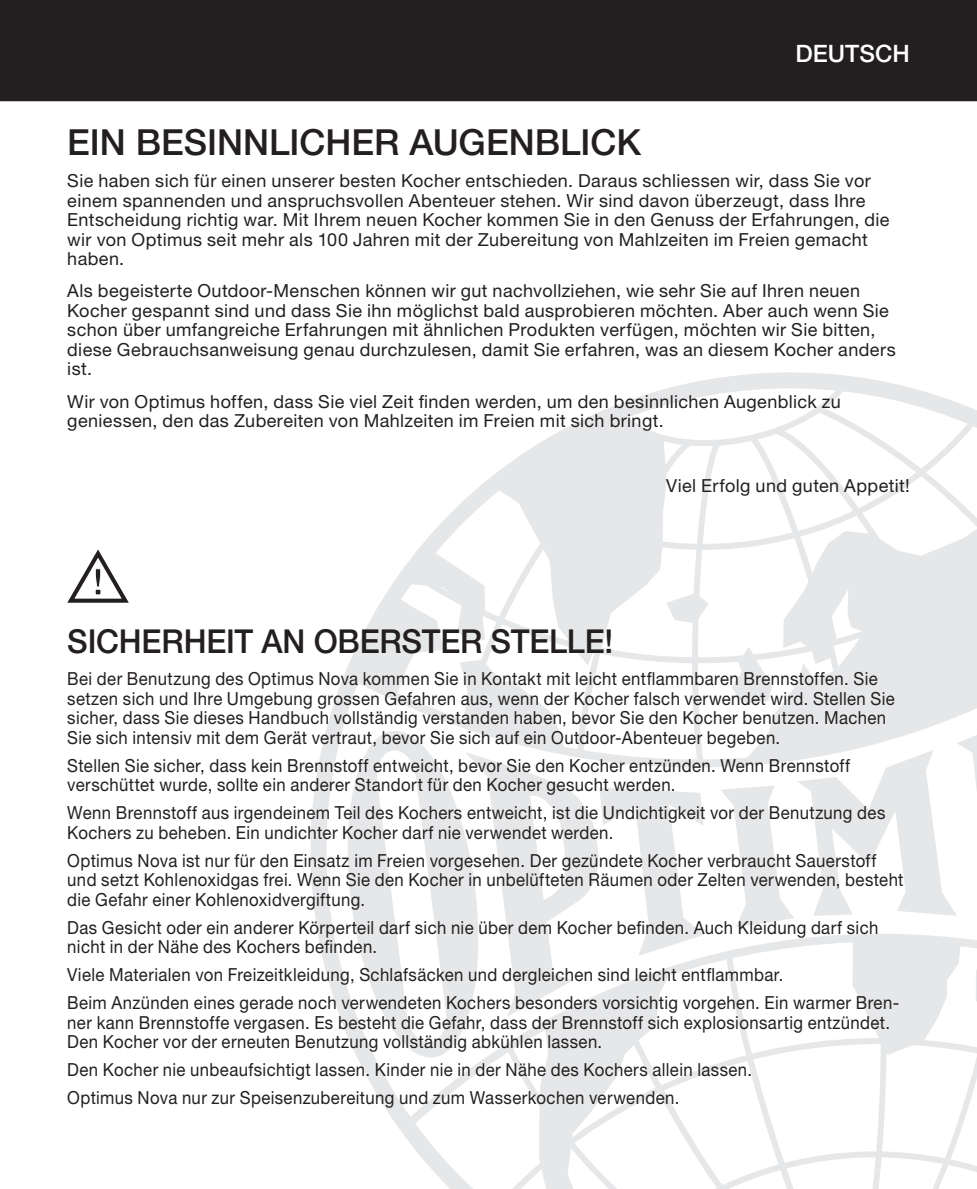
<style>
.page{position:relative;width:977px;height:1189px;background:#fff}
.page>*{position:absolute;margin:0;border:0;box-sizing:border-box;transform-origin:0 0}
.t1{font:500 36px "Helvetica Neue LT";color:#231f20}
.t2{font:500 33px "Helvetica Neue LT";letter-spacing:-.005em;color:#231f20;scale:.96 1}
.t3{font:500 24px "Helvetica Neue LT";color:#fff}
.t4{font:18px/19.5px "Helvetica Neue LT";letter-spacing:.025em;color:#231f20;scale:.93 1}
.t5{font:18px/19.5px "Helvetica Neue LT";letter-spacing:.025em;color:#231f20}
</style>
<div class="page">
<svg style="left:310px;top:372px;width:574px;height:641px"></svg>
<svg style="left:339px;top:727px;width:16px;height:325px"></svg>
<div style="left:0;top:0;width:976px;height:101px;background:#231f20"></div>
<svg style="left:67px;top:549px;width:62px;height:54px"></svg>
<svg style="left:355px;top:382px;width:622px;height:807px"></svg>
<h3 class="t3" style="left:795px;top:39px;width:116px">DEUTSCH</h3>
<h1 class="t1" style="left:67px;top:121px;width:575px">EIN BESINNLICHER AUGENBLICK</h1>
<p class="t5" style="left:67px;top:171px;width:823px">Sie haben sich für einen unserer besten Kocher entschieden. Daraus schliessen wir, dass Sie vor einem spannenden und anspruchsvollen Abenteuer stehen. Wir sind davon überzeugt, dass Ihre Entscheidung richtig war. Mit Ihrem neuen Kocher kommen Sie in den Genuss der Erfahrungen, die wir von Optimus seit mehr als 100 Jahren mit der Zubereitung von Mahlzeiten im Freien gemacht haben.</p>
<p class="t5" style="left:67px;top:281px;width:829px">Als begeisterte Outdoor-Menschen können wir gut nachvollziehen, wie sehr Sie auf Ihren neuen Kocher gespannt sind und dass Sie ihn möglichst bald ausprobieren möchten. Aber auch wenn Sie schon über umfangreiche Erfahrungen mit ähnlichen Produkten verfügen, möchten wir Sie bitten, diese Gebrauchsanweisung genau durchzulesen, damit Sie erfahren, was an diesem Kocher anders ist.</p>
<p class="t5" style="left:67px;top:391px;width:775px">Wir von Optimus hoffen, dass Sie viel Zeit finden werden, um den besinnlichen Augenblick zu geniessen, den das Zubereiten von Mahlzeiten im Freien mit sich bringt.</p>
<p class="t5" style="left:666px;top:475px;width:245px">Viel Erfolg und guten Appetit!</p>
<h2 class="t2" style="left:67px;top:621px;width:41px">SICHE</h2>
<h2 class="t2" style="left:161px;top:621px;width:42px">RHEIT</h2>
<h2 class="t2" style="left:261px;top:621px;width:78px">AN OBE</h2>
<h2 class="t2" style="left:379px;top:621px;width:158px">RSTE R STELLE</h2>
<h2 class="t2" style="left:604px;top:621px;width:11px">!</h2>
<p class="t4" style="left:67px;top:669px;width:891px">Bei der Benutzung des Optimus Nova kommen Sie in Kontakt mit leicht entflammbaren Brennstoffen. Sie setzen sich und Ihre Umgebung grossen Gefahren aus, wenn der Kocher falsch verwendet wird. Stellen Sie sicher, dass Sie dieses Handbuch vollständig verstanden haben, bevor Sie den Kocher benutzen. Machen Sie sich intensiv mit dem Gerät vertraut, bevor Sie sich auf ein Outdoor-Abenteuer begeben.</p>
<p class="t4" style="left:67px;top:755px;width:843px">Stellen Sie sicher, dass kein Brennstoff entweicht, bevor Sie den Kocher entzünden. Wenn Brennstoff verschüttet wurde, sollte ein anderer Standort für den Kocher gesucht werden.</p>
<p class="t4" style="left:67px;top:803px;width:881px">Wenn Brennstoff aus irgendeinem Teil des Kochers entweicht, ist die Undichtigkeit vor der Benutzung des<br>Kochers zu beheben. Ein undichter Kocher darf nie verwendet werden.</p>
<p class="t4" style="left:67px;top:850px;width:900px">Optimus Nova ist nur für den Einsatz im Freien vorgesehen. Der gezündete Kocher verbraucht Sauerstoff und setzt Kohlenoxidgas frei. Wenn Sie den Kocher in unbelüfteten Räumen oder Zelten verwenden, besteht die Gefahr einer Kohlenoxidvergiftung.</p>
<p class="t4" style="left:67px;top:917px;width:873px">Das Gesicht oder ein anderer Körperteil darf sich nie über dem Kocher befinden. Auch Kleidung darf sich nicht in der Nähe des Kochers befinden.</p>
<p class="t4" style="left:67px;top:961px;width:896px;line-height:27.9px">Viele Materialen von Freizeitkleidung, Schlafsäcken und dergleichen sind leicht entflammbar.<br>Beim Anzünden eines gerade noch verwendeten Kochers besonders vorsichtig vorgehen. Ein warmer Bren-</p>
<p class="t4" style="left:67px;top:1012px;width:886px">ner kann Brennstoffe vergasen. Es besteht die Gefahr, dass der Brennstoff sich explosionsartig entzündet.<br>Den Kocher vor der erneuten Benutzung vollständig abkühlen lassen.</p>
<p class="t4" style="left:67px;top:1056px;width:737px;line-height:27.9px">Den Kocher nie unbeaufsichtigt lassen. Kinder nie in der Nähe des Kochers allein lassen.<br>Optimus Nova nur zur Speisenzubereitung und zum Wasserkochen verwenden.</p>
</div>
